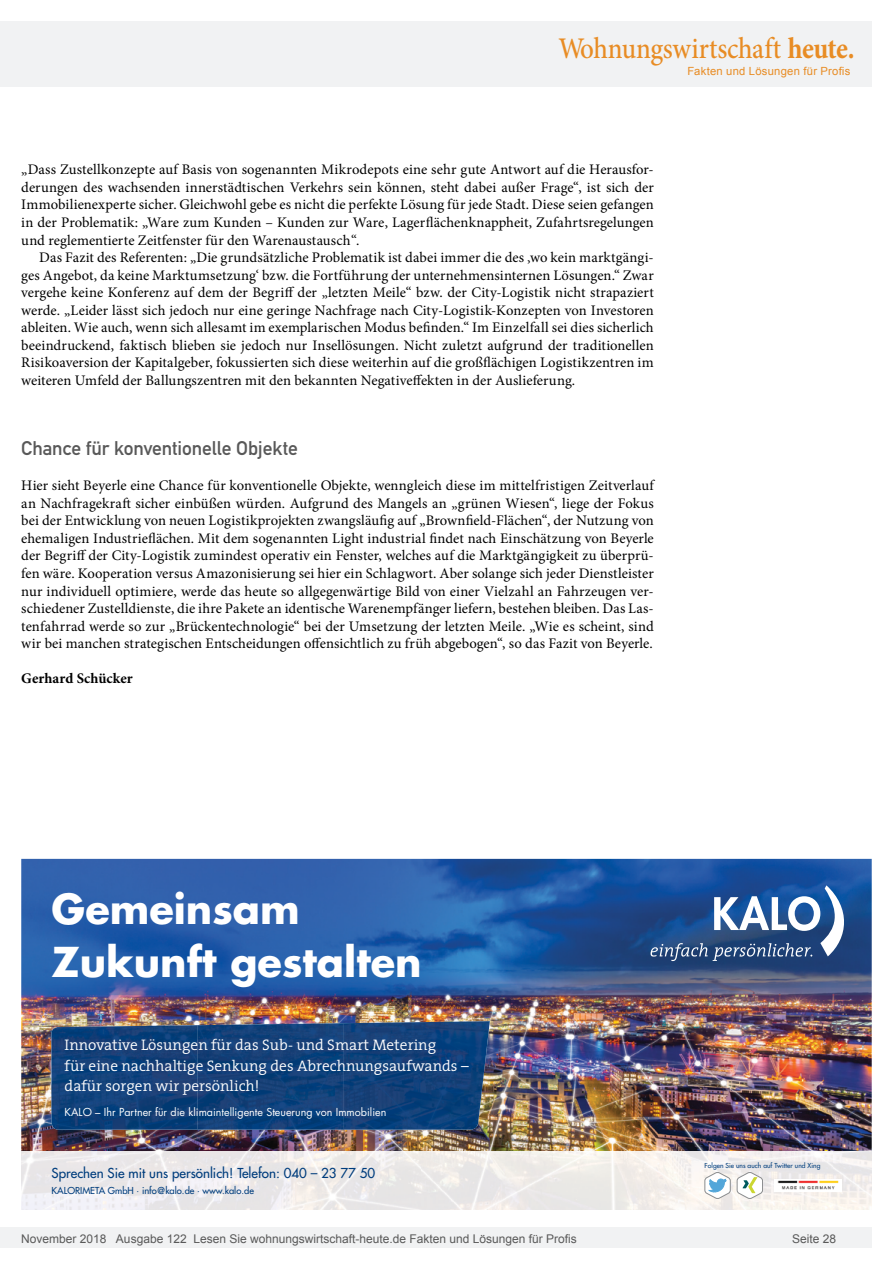
<style>
.page{position:relative;width:893px;height:1263px;background:#fff}
.page>*{position:absolute;margin:0;border:0;box-sizing:border-box;transform-origin:0 0}
.t1{font:700 40.05px/53.4px "Futura Std";color:#fff}
.t2{font:500 30px "Minion Pro";letter-spacing:-.01em;color:#e88c24;scale:.9 1}
.Überschrift_Grau{font:19.5px "DIN Mittelschrift";letter-spacing:-.005em;color:#595959}
.t3{font:300 15.3px/20.4px "The Serif";color:#fff}
.Fließtext_erste_Zeil{font:14.7px/17.5px "Minion Pro";letter-spacing:.005em;color:#000;text-align:justify}
.Fliesstext{font:14.7px/17.5px "Minion Pro";letter-spacing:.005em;color:#000;text-align:justify}
.AUTOR{font:700 14.7px "Minion Pro";letter-spacing:.005em;color:#000}
.t4{font:500 13.35px "Futura Std";color:#003d7d}
.t5{font:12px "Arial";color:#595959}
.t6{font:11.25px "Arial";letter-spacing:.025em;color:#e88c24}
.t7{font:10.8px "Futura LT";color:#fff}
.t8{font:500 9.3px "Futura Std";color:#003d7d}
.t9{font:500 6.6px "Futura Std";letter-spacing:.01em;color:#003d7d}
.s1{font-weight:700}
</style>
<div class="page">
<div style="left:0;top:1227px;width:872px;height:20px;background:#f1f2f3"></div>
<div style="left:0;top:21px;width:872px;height:66px;background:#f1f2f3"></div>
<img style="left:21px;top:859px;width:851px;height:351px">
<svg style="left:651px;top:885px;width:200px;height:76px;background:#476b9e"></svg>
<img style="left:51px;top:1025px;width:146px;height:105px">
<img style="left:197px;top:1023px;width:147px;height:107px">
<img style="left:344px;top:1021px;width:146px;height:109px">
<svg style="left:704px;top:1172px;width:27px;height:27px"></svg>
<svg style="left:737px;top:1172px;width:26px;height:27px"></svg>
<img style="left:775px;top:1179px;width:66px;height:12px">
<h2 class="t2" style="left:558px;top:28px;width:331px">Wohnungswirtschaft <span class="s1">heute.</span></h2>
<p class="t6" style="left:687px;top:63px;width:165px">Fakten und Lösungen für Profis</p>
<p class="Fließtext_erste_Zeil" style="left:21px;top:161px;width:634px">„Dass Zustellkonzepte auf Basis von sogenannten Mikrodepots eine sehr gute Antwort auf die Herausfor&shy;derungen des wachsenden innerstädtischen Verkehrs sein können, steht dabei außer Frage“, ist sich der Immobilienexperte sicher. Gleichwohl gebe es nicht die perfekte Lösung für jede Stadt. Diese seien gefangen in der Problematik: „Ware zum Kunden – Kunden zur Ware, Lagerflächenknappheit, Zufahrtsregelungen und reglementierte Zeitfenster für den Warenaustausch“.</p>
<p class="Fliesstext" style="left:21px;top:249px;width:634px;text-indent:18px">Das Fazit des Referenten: „Die grundsätzliche Problematik ist dabei immer die des ‚wo kein marktgängi&shy;ges Angebot, da keine Marktumsetzung‘ bzw. die Fortführung der unternehmensinternen Lösungen.“ Zwar vergehe keine Konferenz auf dem der Begriff der „letzten Meile“ bzw. der City-Logistik nicht strapaziert werde. „Leider lässt sich jedoch nur eine geringe Nachfrage nach City-Logistik-Konzepten von Investoren ableiten. Wie auch, wenn sich allesamt im exemplarischen Modus befinden.“ Im Einzelfall sei dies sicherlich beeindruckend, faktisch blieben sie jedoch nur Insellösungen. Nicht zuletzt aufgrund der traditionellen Risikoaversion der Kapitalgeber, fokussierten sich diese weiterhin auf die großflächigen Logistikzentren im weiteren Umfeld der Ballungszentren mit den bekannten Negativeffekten in der Auslieferung.</p>
<p class="Überschrift_Grau" style="left:21px;top:437px;width:278px">Chance für konventionelle Objekte</p>
<p class="Fließtext_erste_Zeil" style="left:21px;top:477px;width:634px">Hier sieht Beyerle eine Chance für konventionelle Objekte, wenngleich diese im mittelfristigen Zeitverlauf an Nachfragekraft sicher einbüßen würden. Aufgrund des Mangels an „grünen Wiesen“, liege der Fokus bei der Entwicklung von neuen Logistikprojekten zwangsläufig auf „Brownfield-Flächen“, der Nutzung von ehemaligen Industrieflächen. Mit dem sogenannten Light industrial findet nach Einschätzung von Beyerle der Begriff der City-Logistik zumindest operativ ein Fenster, welches auf die Marktgängigkeit zu überprü&shy;fen wäre. Kooperation versus Amazonisierung sei hier ein Schlagwort. Aber solange sich jeder Dienstleister nur individuell optimiere, werde das heute so allgegenwärtige Bild von einer Vielzahl an Fahrzeugen ver&shy;schiedener Zustelldienste, die ihre Pakete an identische Warenempfänger liefern, bestehen bleiben. Das Las&shy;tenfahrrad werde so zur „Brückentechnologie“ bei der Umsetzung der letzten Meile. „Wie es scheint, sind wir bei manchen strategischen Entscheidungen offensichtlich zu früh abgebogen“, so das Fazit von Beyerle.</p>
<p class="AUTOR" style="left:21px;top:668px;width:113px">Gerhard Schücker</p>
<p class="t1" style="left:52px;top:881px;width:372px">Gemeinsam<br>Zukunft gestalten</p>
<p class="t3" style="left:65px;top:1034px;width:406px">Innovative Lösungen für das Sub- und Smart Metering<br>für eine nachhaltige Senkung des Abrechnungsaufwands – dafür sorgen wir persönlich!</p>
<p class="t7" style="left:65px;top:1105px;width:323px">KALO – Ihr Partner für die klimaintelligente Steuerung von Immobilien</p>
<p class="t4" style="left:52px;top:1164px;width:325px">Sprechen Sie mit uns persönlich! Telefon: 040 – 23 77 50</p>
<p class="t8" style="left:52px;top:1184px;width:204px">KALORIMETA GmbH · info@kalo.de · www.kalo.de</p>
<p class="t9" style="left:705px;top:1162px;width:117px">Folgen Sie uns auch auf Twitter und Xing</p>
<p class="t5" style="left:21px;top:1230px;width:557px">November 2018 Ausgabe 122 Lesen Sie wohnungswirtschaft-heute.de Fakten und Lösungen für Profis</p>
<p class="t5" style="left:792px;top:1231px;width:46px">Seite 28</p>
</div>
